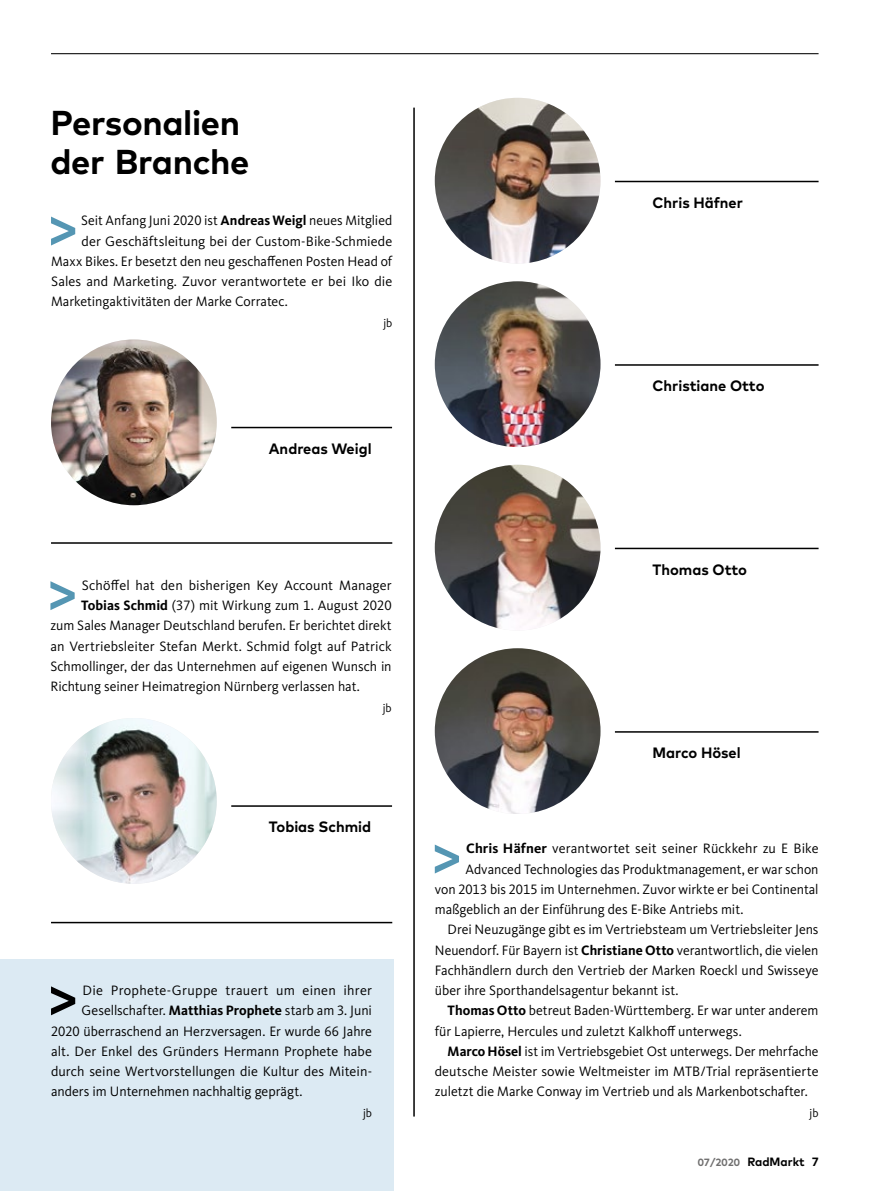
<style>
.page{position:relative;width:893px;height:1191px;background:#fff}
.page>*{position:absolute;margin:0;border:0;box-sizing:border-box;transform-origin:0 0}
.t1{font:700 34.5px/39.3px "Mark OT";letter-spacing:-.01em;color:#000}
.t2{font:700 15px "Mark OT";color:#000}
.t3{font:14.1px "Kievit OT";color:#000}
.t4{font:14.1px "Kievit OT";color:#000;scale:.96 1}
.t5{font:14.1px "Kievit OT";letter-spacing:.02em;color:#000}
.t6{font:700 12px "Mark OT";color:#000}
.t7{font:12px "Kievit OT";color:#000}
.s1{font-weight:700}
.s2{font-size:10.5px;color:#706f6f}
</style>
<div class="page">
<hr style="left:51px;top:53px;width:768px;height:1px;background:#000">
<hr style="left:413px;top:108px;width:2px;height:1008px;background:#000">
<svg style="left:51px;top:216px;width:24px;height:29px"></svg>
<img style="left:51px;top:339px;width:166px;height:166px;border-radius:83px">
<hr style="left:231px;top:427px;width:161px;height:1px;background:#000">
<hr style="left:51px;top:542px;width:341px;height:2px;background:#000">
<svg style="left:50px;top:581px;width:25px;height:29px"></svg>
<img style="left:51px;top:718px;width:166px;height:165px;border-radius:83px">
<hr style="left:231px;top:805px;width:161px;height:2px;background:#000">
<hr style="left:51px;top:921px;width:341px;height:2px;background:#000">
<svg style="left:435px;top:844px;width:24px;height:29px"></svg>
<img style="left:435px;top:98px;width:165px;height:165px;border-radius:83px">
<hr style="left:615px;top:181px;width:204px;height:1px;background:#000">
<img style="left:435px;top:281px;width:165px;height:166px;border-radius:83px">
<hr style="left:615px;top:364px;width:204px;height:2px;background:#000">
<img style="left:435px;top:465px;width:165px;height:165px;border-radius:83px">
<hr style="left:615px;top:547px;width:204px;height:2px;background:#000">
<img style="left:435px;top:648px;width:165px;height:166px;border-radius:83px">
<hr style="left:615px;top:731px;width:204px;height:1px;background:#000">
<div style="left:0;top:960px;width:393px;height:231px;background:#dceaf3"></div>
<svg style="left:51px;top:986px;width:24px;height:29px"></svg>
<h1 class="t1" style="left:50px;top:102px;width:201px">Personalien der Branche</h1>
<p class="t3" style="left:81px;top:212px;width:313px">Seit Anfang Juni 2020 ist <span class="s1">Andreas Weigl</span> neues Mitglied</p>
<p class="t3" style="left:82px;top:232px;width:312px">der Geschäftsleitung bei der Custom-Bike-Schmiede</p>
<p class="t3" style="left:51px;top:253px;width:343px">Maxx Bikes. Er besetzt den neu geschaffenen Posten Head of</p>
<p class="t3" style="left:51px;top:273px;width:343px">Sales and Marketing. Zuvor verantwortete er bei Iko die</p>
<p class="t3" style="left:51px;top:293px;width:238px">Marketingaktivitäten der Marke Corratec.</p>
<p class="t7" style="left:383px;top:315px;width:10px">jb</p>
<p class="t2" style="left:269px;top:439px;width:104px">Andreas Weigl</p>
<p class="t2" style="left:652px;top:193px;width:92px">Chris Häfner</p>
<p class="t2" style="left:652px;top:376px;width:114px">Christiane Otto</p>
<p class="t3" style="left:82px;top:577px;width:311px">Schöffel hat den bisherigen Key Account Manager</p>
<p class="t3" style="left:81px;top:597px;width:312px"><span class="s1">Tobias Schmid</span> (37) mit Wirkung zum 1. August 2020</p>
<p class="t3" style="left:50px;top:617px;width:343px">zum Sales Manager Deutschland berufen. Er berichtet direkt</p>
<p class="t3" style="left:50px;top:637px;width:343px">an Vertriebsleiter Stefan Merkt. Schmid folgt auf Patrick</p>
<p class="t3" style="left:50px;top:658px;width:343px">Schmollinger, der das Unternehmen auf eigenen Wunsch in</p>
<p class="t3" style="left:50px;top:678px;width:311px">Richtung seiner Heimatregion Nürnberg verlassen hat.</p>
<p class="t7" style="left:383px;top:700px;width:10px">jb</p>
<p class="t2" style="left:269px;top:817px;width:104px">Tobias Schmid</p>
<p class="t5" style="left:83px;top:982px;width:291px">Die Prophete-Gruppe trauert um einen ihrer</p>
<p class="t3" style="left:82px;top:1002px;width:292px">Gesellschafter. <span class="s1">Matthias Prophete</span> starb am 3. Juni</p>
<p class="t3" style="left:51px;top:1022px;width:322px">2020 überraschend an Herzversagen. Er wurde 66 Jahre</p>
<p class="t3" style="left:51px;top:1042px;width:323px">alt. Der Enkel des Gründers Hermann Prophete habe</p>
<p class="t3" style="left:51px;top:1063px;width:321px">durch seine Wertvorstellungen die Kultur des Mitein-</p>
<p class="t3" style="left:51px;top:1083px;width:253px">anders im Unternehmen nachhaltig geprägt.</p>
<p class="t7" style="left:363px;top:1105px;width:10px">jb</p>
<p class="t2" style="left:652px;top:559px;width:96px">Thomas Otto</p>
<p class="t2" style="left:652px;top:743px;width:90px">Marco Hösel</p>
<p class="t3" style="left:466px;top:840px;width:354px"><span class="s1">Chris Häfner</span> verantwortet seit seiner Rückkehr zu E Bike</p>
<p class="t3" style="left:465px;top:860px;width:355px">Advanced Technologies das Produktmanagement, er war schon</p>
<p class="t3" style="left:435px;top:880px;width:385px">von 2013 bis 2015 im Unternehmen. Zuvor wirkte er bei Continental</p>
<p class="t3" style="left:435px;top:901px;width:310px">maßgeblich an der Einführung des E-Bike Antriebs mit.</p>
<p class="t3" style="left:448px;top:921px;width:373px">Drei Neuzugänge gibt es im Vertriebsteam um Vertriebsleiter Jens</p>
<p class="t3" style="left:435px;top:941px;width:385px">Neuendorf. Für Bayern ist <span class="s1">Christiane Otto</span> verantwortlich, die vielen</p>
<p class="t3" style="left:435px;top:961px;width:385px">Fachhändlern durch den Vertrieb der Marken Roeckl und Swisseye</p>
<p class="t3" style="left:435px;top:982px;width:245px">über ihre Sporthandelsagentur bekannt ist.</p>
<p class="t3" style="left:448px;top:1002px;width:372px"><span class="s1">Thomas Otto</span> betreut Baden-Württemberg. Er war unter anderem</p>
<p class="t3" style="left:435px;top:1022px;width:308px">für Lapierre, Hercules und zuletzt Kalkhoff unterwegs.</p>
<p class="t4" style="left:448px;top:1042px;width:388px"><span class="s1">Marco Hösel</span> ist im Vertriebsgebiet Ost unterwegs. Der mehrfache</p>
<p class="t3" style="left:435px;top:1063px;width:385px">deutsche Meister sowie Weltmeister im MTB/Trial repräsentierte</p>
<p class="t3" style="left:435px;top:1083px;width:374px">zuletzt die Marke Conway im Vertrieb und als Markenbotschafter.</p>
<p class="t7" style="left:810px;top:1105px;width:10px">jb</p>
<p class="t6" style="left:698px;top:1153px;width:123px"><span class="s2">07/2020</span> RadMarkt 7</p>
</div>
